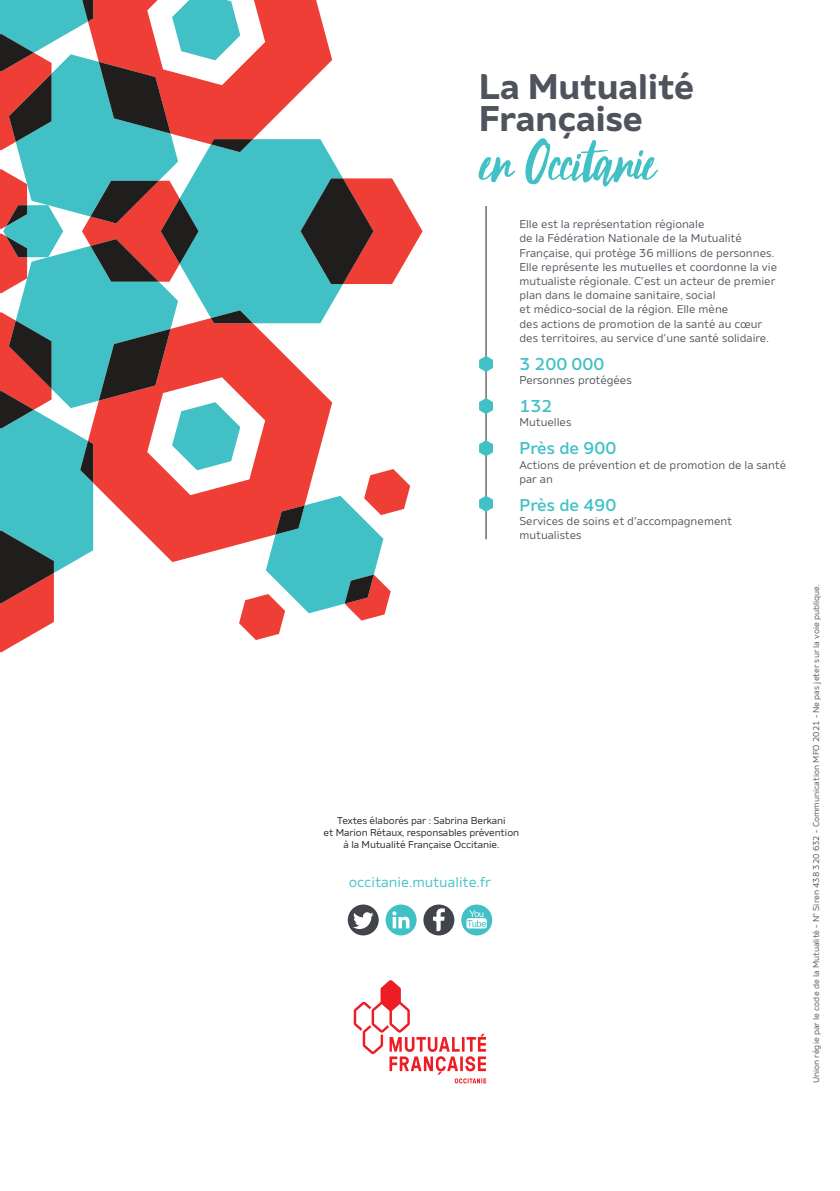
<style>
.page{position:relative;width:840px;height:1191px;background:#fff}
.page>*{position:absolute;margin:0;border:0;box-sizing:border-box;transform-origin:0 0}
.t1{font:71.2px "October Storm";color:#41c1c6}
.t2{font:700 35.6px/32px "Amino";color:#4f535c}
.t3{font:500 17px "Amino";color:#41c1c6}
.t4{font:14.2px "Amino";color:#41c1c6}
.t5{font:11.4px/14.2px "Amino";color:#4f535c}
.t6{font:10px/12px "Amino";letter-spacing:-.01em;color:#231f20;text-align:center}
.t7{font:8.6px "Amino";color:#4f535c}
</style>
<div class="page">
<div style="left:461px;top:904px;width:31px;height:31px;background:#41c1c6;border-radius:50%"></div>
<svg style="left:466px;top:918px;width:20px;height:10px"></svg>
<svg style="left:467px;top:910px;width:18px;height:17px"></svg>
<div style="left:423px;top:904px;width:31px;height:31px;background:#41444a;border-radius:50%"></div>
<svg style="left:433px;top:908px;width:11px;height:23px"></svg>
<div style="left:347px;top:904px;width:31px;height:31px;background:#41444a;border-radius:50%"></div>
<svg style="left:353px;top:912px;width:20px;height:17px"></svg>
<div style="left:385px;top:904px;width:31px;height:31px;background:#41c1c6;border-radius:50%"></div>
<svg style="left:392px;top:911px;width:17px;height:17px"></svg>
<hr style="left:485px;top:206px;width:1px;height:333px;background:#231f20">
<svg style="left:479px;top:356px;width:13px;height:16px"></svg>
<svg style="left:479px;top:495px;width:13px;height:17px"></svg>
<svg style="left:479px;top:398px;width:13px;height:16px"></svg>
<svg style="left:479px;top:440px;width:13px;height:16px"></svg>
<svg style="left:0;top:0;width:422px;height:652px"></svg>
<svg style="left:353px;top:980px;width:133px;height:103px"></svg>
<h2 class="t2" style="left:479px;top:69px;width:217px">La Mutualité<br>Française</h2>
<h1 class="t1" style="left:479px;top:128px;width:177px">en Occitanie</h1>
<p class="t5" style="left:519px;top:217px;width:259px">Elle est la représentation régionale<br>de la Fédération Nationale de la Mutualité Française, qui protège 36 millions de personnes.<br>Elle représente les mutuelles et coordonne la vie mutualiste régionale. C’est un acteur de premier plan dans le domaine sanitaire, social<br>et médico-social de la région. Elle mène<br>des actions de promotion de la santé au cœur des territoires, au service d’une santé solidaire.</p>
<h3 class="t3" style="left:519px;top:353px;width:86px">3 200 000</h3>
<p class="t5" style="left:519px;top:373px;width:114px">Personnes protégées</p>
<h3 class="t3" style="left:519px;top:396px;width:34px">132</h3>
<p class="t5" style="left:519px;top:415px;width:54px">Mutuelles</p>
<h3 class="t3" style="left:519px;top:438px;width:98px">Près de 900</h3>
<p class="t5" style="left:519px;top:457px;width:268px">Actions de prévention et de promotion de la santé par an</p>
<h3 class="t3" style="left:519px;top:494px;width:98px">Près de 490</h3>
<p class="t5" style="left:519px;top:513px;width:214px">Services de soins et d’accompagnement mutualistes</p>
<p class="t6" style="left:323px;top:814px;width:197px">Textes élaborés par : Sabrina Berkani<br>et Marion Rétaux, responsables prévention à la Mutualité Française Occitanie.</p>
<p class="t4" style="left:348px;top:874px;width:144px">occitanie.mutualite.fr</p>
<p class="t7" style="left:810px;top:1083px;width:501px;rotate:-90deg">Union régie par le code de la Mutualité - N° Siren 438 320 632 - Communication MFO 2021 - Ne pas jeter sur la voie publique.</p>
</div>
